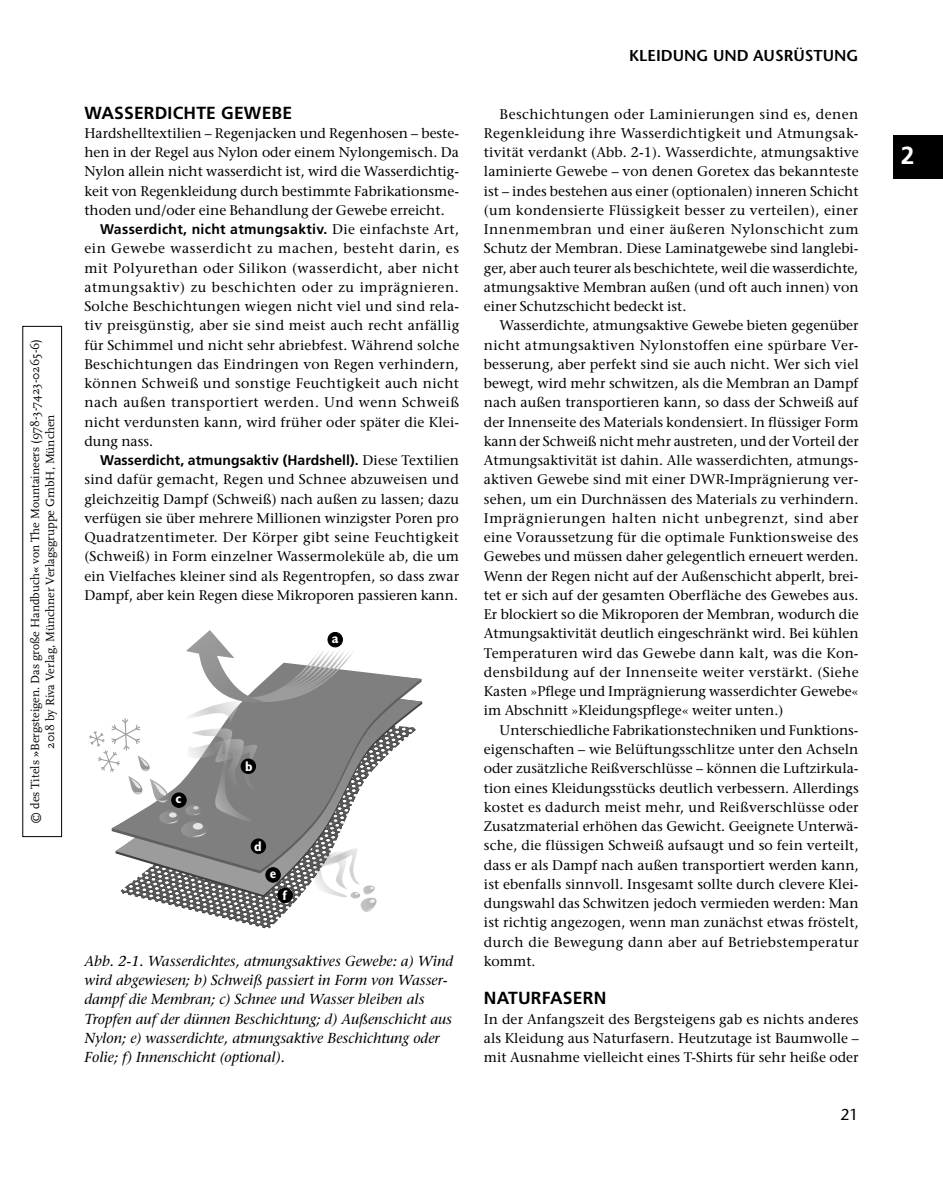
<style>
.page{position:relative;width:943px;height:1191px;background:#fff}
.page>*{position:absolute;margin:0;border:0;box-sizing:border-box;transform-origin:0 0}
.t1{font:700 24.68px "Frutiger LT Std";color:#fff}
._00_h3{font:700 17.5px "Frutiger";letter-spacing:.01em;color:#000}
.t2{font:600 15.75px "Stone Sans";color:#000}
.t3{font:15.75px "Stone Sans";color:#000}
._03_BU{font:italic 14.35px/19.2px "Stone Serif";color:#000}
._00_Text{font:14px/19.2px "Stone Serif";color:#000;text-align:justify}
._00_Text_ohne_Einrüc{font:14px/19.2px "Stone Serif";color:#000;text-align:justify}
.t4{font:700 condensed 14px "Gill Sans";color:#fff}
.t5{font:12.25px/14.9px "Scala Pro";color:#000;text-align:center}
.s1{font-family:"Frutiger";font-weight:700}
</style>
<div class="page">
<div style="left:893px;top:135px;width:50px;height:44px;background:#000"></div>
<svg style="left:195px;top:900px;width:182px;height:28px"></svg>
<svg style="left:376px;top:673px;width:45px;height:94px"></svg>
<svg style="left:89px;top:630px;width:287px;height:281px"></svg>
<div style="left:328px;top:632px;width:14px;height:15px;background:#000;border-radius:50%"></div>
<div style="left:327px;top:632px;width:16px;height:15px;border:1px solid #000;border-radius:50%"></div>
<div style="left:241px;top:759px;width:14px;height:14px;background:#000;border-radius:50%"></div>
<div style="left:241px;top:758px;width:15px;height:16px;border:1px solid #000;border-radius:50%"></div>
<div style="left:172px;top:793px;width:14px;height:14px;background:#000;border-radius:50%"></div>
<div style="left:171px;top:792px;width:16px;height:16px;border:1px solid #000;border-radius:50%"></div>
<div style="left:251px;top:839px;width:14px;height:14px;background:#000;border-radius:50%"></div>
<div style="left:251px;top:838px;width:15px;height:16px;border:1px solid #000;border-radius:50%"></div>
<div style="left:266px;top:867px;width:14px;height:15px;background:#000;border-radius:50%"></div>
<div style="left:265px;top:867px;width:16px;height:15px;border:1px solid #000;border-radius:50%"></div>
<div style="left:278px;top:888px;width:14px;height:14px;background:#000;border-radius:50%"></div>
<div style="left:277px;top:887px;width:16px;height:16px;border:1px solid #000;border-radius:50%"></div>
<div style="left:22px;top:326px;width:40px;height:511px;border:1px solid #000"></div>
<p class="t5" style="left:28px;top:824px;width:487px;rotate:-90deg">© des Titels »Bergsteigen. Das große Handbuch« von The Mountaineers (978-3-7423-0265-6)<br>2018 by Riva Verlag, Münchner Verlagsgruppe GmbH, München</p>
<p class="_00_h3" style="left:84px;top:102px;width:209px">WASSERDICHTE GEWEBE</p>
<p class="_00_Text_ohne_Einrüc" style="left:84px;top:123px;width:376px">Hardshelltextilien – Regenjacken und Regenhosen – beste&shy;hen in der Regel aus Nylon oder einem Nylongemisch. Da Nylon allein nicht wasserdicht ist, wird die Wasserdichtig&shy;keit von Regenkleidung durch bestimmte Fabrikationsme&shy;thoden und/oder eine Behandlung der Gewebe erreicht.</p>
<p class="_00_Text" style="left:84px;top:220px;width:376px;text-indent:16px"><span class="s1">Wasserdicht, nicht atmungsaktiv.</span> Die einfachste Art, ein Gewebe wasserdicht zu machen, besteht darin, es mit Polyurethan oder Silikon (wasserdicht, aber nicht atmungsaktiv) zu beschichten oder zu imprägnieren.<br>Solche Beschichtungen wiegen nicht viel und sind rela&shy;tiv preisgünstig, aber sie sind meist auch recht anfällig für Schimmel und nicht sehr abriebfest. Während solche Beschichtungen das Eindringen von Regen verhindern, können Schweiß und sonstige Feuchtigkeit auch nicht nach außen transportiert werden. Und wenn Schweiß nicht verdunsten kann, wird früher oder später die Klei&shy;dung nass.</p>
<p class="_00_Text" style="left:84px;top:451px;width:376px;text-indent:16px"><span class="s1">Wasserdicht, atmungsaktiv (Hardshell).</span> Diese Textilien sind dafür gemacht, Regen und Schnee abzuweisen und gleichzeitig Dampf (Schweiß) nach außen zu lassen; dazu verfügen sie über mehrere Millionen winzigster Poren pro Quadratzentimeter. Der Körper gibt seine Feuchtigkeit (Schweiß) in Form einzelner Wassermoleküle ab, die um ein Vielfaches kleiner sind als Regentropfen, so dass zwar Dampf, aber kein Regen diese Mikroporen passieren kann.</p>
<p class="t4" style="left:332px;top:630px;width:8px">a</p>
<p class="t4" style="left:175px;top:790px;width:7px">c</p>
<p class="t4" style="left:245px;top:757px;width:9px">b</p>
<p class="t4" style="left:254px;top:837px;width:9px">d</p>
<p class="t4" style="left:270px;top:865px;width:8px">e</p>
<p class="t4" style="left:282px;top:887px;width:6px">f</p>
<p class="_03_BU" style="left:84px;top:951px;width:370px">Abb. 2-1. Wasserdichtes, atmungsaktives Gewebe: a) Wind wird abgewiesen; b) Schweiß passiert in Form von Wasser&shy;dampf die Membran; c) Schnee und Wasser bleiben als Tropfen auf der dünnen Beschichtung; d) Außenschicht aus Nylon; e) wasserdichte, atmungsaktive Beschichtung oder Folie; f) Innenschicht (optional).</p>
<p class="t2" style="left:629px;top:46px;width:231px">KLEIDUNG UND AUSRÜSTUNG</p>
<p class="_00_Text" style="left:484px;top:104px;width:376px;text-indent:16px">Beschichtungen oder Laminierungen sind es, denen Regenkleidung ihre Wasserdichtigkeit und Atmungsak&shy;tivität verdankt (Abb. 2-1). Wasserdichte, atmungsaktive laminierte Gewebe – von denen Goretex das bekannteste ist – indes bestehen aus einer (optionalen) inneren Schicht (um kondensierte Flüssigkeit besser zu verteilen), einer Innenmembran und einer äußeren Nylonschicht zum Schutz der Membran. Diese Laminatgewebe sind langlebi&shy;ger, aber auch teurer als beschichtete, weil die wasserdichte, atmungsaktive Membran außen (und oft auch innen) von einer Schutzschicht bedeckt ist.</p>
<p class="_00_Text" style="left:484px;top:316px;width:376px;text-indent:16px">Wasserdichte, atmungsaktive Gewebe bieten gegenüber nicht atmungsaktiven Nylonstoffen eine spürbare Ver&shy;besserung, aber perfekt sind sie auch nicht. Wer sich viel bewegt, wird mehr schwitzen, als die Membran an Dampf nach außen transportieren kann, so dass der Schweiß auf der Innenseite des Materials kondensiert. In flüssiger Form kann der Schweiß nicht mehr austreten, und der Vorteil der Atmungsaktivität ist dahin. Alle wasserdichten, atmungs&shy;aktiven Gewebe sind mit einer DWR-Imprägnierung ver&shy;sehen, um ein Durchnässen des Materials zu verhindern.<br>Imprägnierungen halten nicht unbegrenzt, sind aber eine Voraussetzung für die optimale Funktionsweise des Gewebes und müssen daher gelegentlich erneuert werden.<br>Wenn der Regen nicht auf der Außenschicht abperlt, brei&shy;tet er sich auf der gesamten Oberfläche des Gewebes aus.<br>Er blockiert so die Mikroporen der Membran, wodurch die Atmungsaktivität deutlich eingeschränkt wird. Bei kühlen Temperaturen wird das Gewebe dann kalt, was die Kon&shy;densbildung auf der Innenseite weiter verstärkt. (Siehe Kasten »Pflege und Imprägnierung wasserdichter Gewebe« im Abschnitt »Kleidungspflege« weiter unten.)</p>
<p class="_00_Text" style="left:484px;top:720px;width:376px;text-indent:16px">Unterschiedliche Fabrikationstechniken und Funktions&shy;eigenschaften – wie Belüftungsschlitze unter den Achseln oder zusätzliche Reißverschlüsse – können die Luftzirkula&shy;tion eines Kleidungsstücks deutlich verbessern. Allerdings kostet es dadurch meist mehr, und Reißverschlüsse oder Zusatzmaterial erhöhen das Gewicht. Geeignete Unterwä&shy;sche, die flüssigen Schweiß aufsaugt und so fein verteilt, dass er als Dampf nach außen transportiert werden kann, ist ebenfalls sinnvoll. Insgesamt sollte durch clevere Klei&shy;dungswahl das Schwitzen jedoch vermieden werden: Man ist richtig angezogen, wenn man zunächst etwas fröstelt, durch die Bewegung dann aber auf Betriebstemperatur kommt.</p>
<p class="_00_h3" style="left:484px;top:988px;width:124px">NATURFASERN</p>
<p class="_00_Text_ohne_Einrüc" style="left:484px;top:1009px;width:376px">In der Anfangszeit des Bergsteigens gab es nichts anderes als Kleidung aus Naturfasern. Heutzutage ist Baumwolle – mit Ausnahme vielleicht eines T-Shirts für sehr heiße oder</p>
<p class="t3" style="left:840px;top:1105px;width:20px">21</p>
<h1 class="t1" style="left:900px;top:141px;width:15px">2</h1>
</div>
